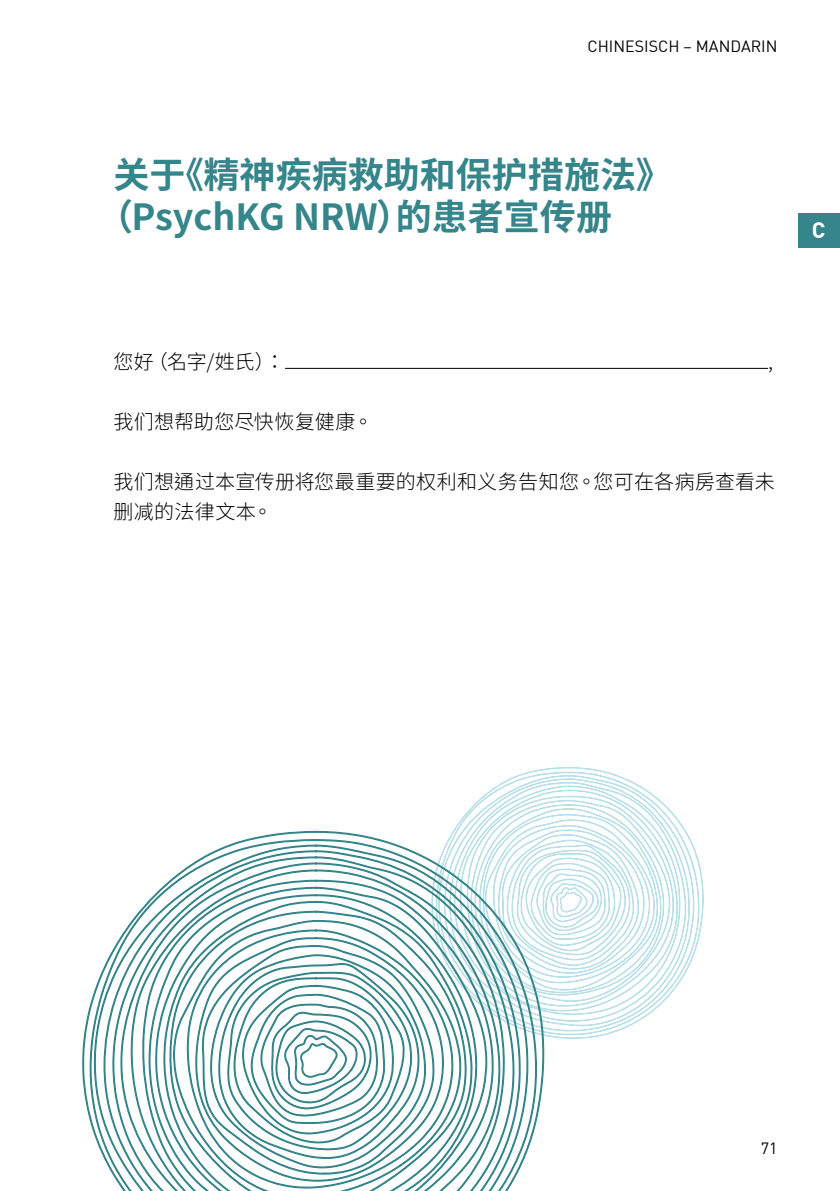
<style>
.page{position:relative;width:840px;height:1191px;background:#fff}
.page>*{position:absolute;margin:0;border:0;box-sizing:border-box;transform-origin:0 0}
.Head_1_Chinesisch{font:700 36px/42.6px "Source Han Sans TC";color:#35858a}
.aaa_headline_3_ebene{font:700 22px "DIN";color:#fff}
.grundtext_Chinesisch{font:300 20px/30px "Source Han Sans TC";letter-spacing:.015em;color:#000}
.aaa_kolumnentitel{font:16px "DIN";color:#000}
</style>
<div class="page">
<hr style="left:0;top:692px;width:1px;height:425px;background:#b9e1eb">
<hr style="left:285px;top:368px;width:482px;height:1px;background:#000">
<svg style="left:533px;top:767px;width:170px;height:272px"></svg>
<svg style="left:519px;top:771px;width:180px;height:264px"></svg>
<svg style="left:511px;top:775px;width:183px;height:256px"></svg>
<svg style="left:503px;top:778px;width:186px;height:248px"></svg>
<svg style="left:498px;top:782px;width:188px;height:240px"></svg>
<svg style="left:454px;top:785px;width:226px;height:230px"></svg>
<svg style="left:459px;top:789px;width:218px;height:222px"></svg>
<svg style="left:466px;top:795px;width:207px;height:211px"></svg>
<svg style="left:470px;top:799px;width:200px;height:203px"></svg>
<svg style="left:474px;top:804px;width:189px;height:191px"></svg>
<svg style="left:82px;top:830px;width:462px;height:290px"></svg>
<svg style="left:89px;top:838px;width:448px;height:312px"></svg>
<svg style="left:93px;top:844px;width:435px;height:324px"></svg>
<svg style="left:103px;top:849px;width:417px;height:329px"></svg>
<svg style="left:112px;top:856px;width:403px;height:335px"></svg>
<svg style="left:120px;top:862px;width:385px;height:329px"></svg>
<svg style="left:130px;top:869px;width:370px;height:322px"></svg>
<svg style="left:142px;top:879px;width:352px;height:312px"></svg>
<svg style="left:148px;top:886px;width:339px;height:305px"></svg>
<svg style="left:154px;top:893px;width:323px;height:298px"></svg>
<svg style="left:163px;top:900px;width:309px;height:291px"></svg>
<svg style="left:168px;top:910px;width:299px;height:281px"></svg>
<svg style="left:172px;top:919px;width:289px;height:272px"></svg>
<svg style="left:187px;top:929px;width:266px;height:260px"></svg>
<svg style="left:194px;top:936px;width:250px;height:246px"></svg>
<svg style="left:201px;top:944px;width:233px;height:231px"></svg>
<svg style="left:209px;top:953px;width:217px;height:216px"></svg>
<svg style="left:217px;top:963px;width:203px;height:196px"></svg>
<div style="left:798px;top:214px;width:41px;height:34px;background:#35858a"></div>
<p class="aaa_kolumnentitel" style="left:587px;top:36px;width:191px">CHINESISCH – MANDARIN</p>
<p class="Head_1_Chinesisch" style="left:97px;top:154px;width:576px;text-indent:16px">关于《精神疾病救助和保护措施法》（PsychKG NRW）的患者宣传册</p>
<p class="aaa_headline_3_ebene" style="left:811px;top:215px;width:14px">C</p>
<p class="grundtext_Chinesisch" style="left:113px;top:347px;width:173px">您好（名字/姓氏）：</p>
<p class="grundtext_Chinesisch" style="left:113px;top:407px;width:261px">我们想帮助您尽快恢复健康。</p>
<p class="grundtext_Chinesisch" style="left:767px;top:347px;width:6px">,</p>
<p class="grundtext_Chinesisch" style="left:113px;top:467px;width:662px">我们想通过本宣传册将您最重要的权利和义务告知您。您可在各病房查看未删减的法律文本。</p>
<p class="aaa_kolumnentitel" style="left:760px;top:1137px;width:18px">71</p>
</div>
